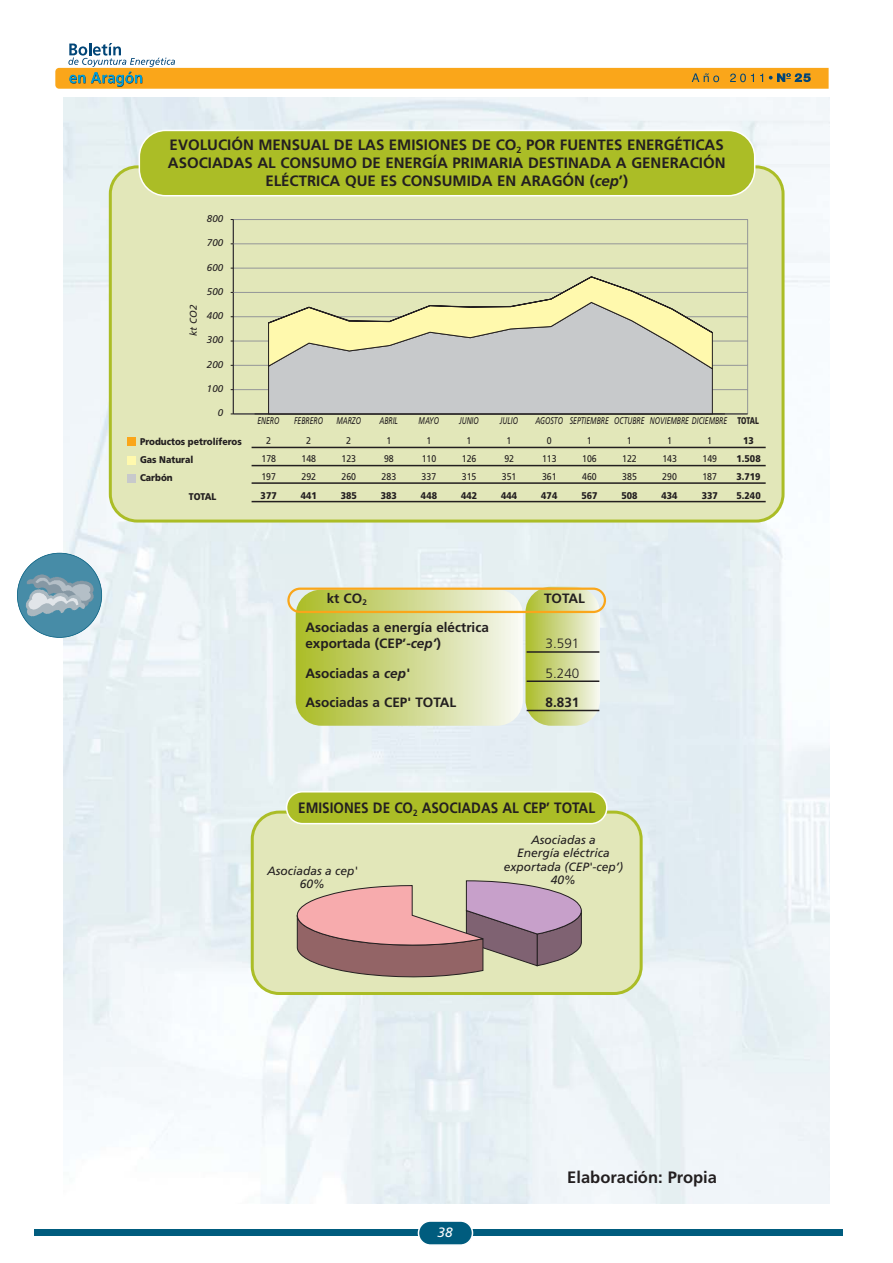
<style>
.page{position:relative;width:893px;height:1263px;background:#fff}
.page>*{position:absolute;margin:0;border:0;box-sizing:border-box;transform-origin:0 0}
.t1{font:700 16.5px "Frutiger";color:#231f20}
.t2{font:700 15px/18px "Frutiger";color:#231f20;text-align:center}
.t3{font:700 15px "Frutiger";color:#231f20;scale:.9 1}
.t4{font:700 13.5px/16.5px "Frutiger";color:#231f20}
.t5{font:300 13.5px "Frutiger";color:#231f20}
.t6{font:italic 13.5px "Frutiger";color:#fff}
.t7{font:italic 12px/13.5px "Frutiger";color:#231f20;text-align:center}
.t8{font:900 9.75px/18.1px "Frutiger";color:#231f20;text-align:center;scale:.9 1}
.t9{font:9.75px/18.1px "Frutiger";color:#231f20;text-align:center;scale:.9 1}
.t10{font:italic 9.75px "Frutiger";color:#231f20;scale:.7 1}
.t11{font:italic 9.75px "Frutiger";color:#231f20}
.t12{font:900 9.75px "Frutiger";color:#231f20;scale:.7 1}
.s1{font-style:italic}
</style>
<div class="page">
<svg style="left:55px;top:43px;width:773px;height:46px"></svg>
<img style="left:64px;top:98px;width:765px;height:1105px">
<div style="left:17px;top:553px;width:85px;height:84px;background:#478ca7;border-radius:50%"></div>
<svg style="left:26px;top:574px;width:68px;height:42px"></svg>
<div style="left:17px;top:553px;width:85px;height:85px;border:2px solid #005c7e;border-radius:50%"></div>
<svg style="left:109px;top:165px;width:675px;height:358px;background:#d9ddb4"></svg>
<div style="left:139px;top:130px;width:616px;height:66px;background:#abbd26"></div>
<svg style="left:251px;top:811px;width:391px;height:184px;background:#d1c6a7"></svg>
<svg style="left:286px;top:791px;width:321px;height:33px;background:#b3c33b"></svg>
<div style="left:296px;top:590px;width:227px;height:136px;background:linear-gradient(to right,#aabb29,#f7f8f5);border-radius:26px"></div>
<svg style="left:525px;top:587px;width:75px;height:139px;background:#cfd88e"></svg>
<hr style="left:526px;top:651px;width:73px;height:2px;background:#231f20">
<hr style="left:526px;top:680px;width:73px;height:2px;background:#231f20">
<hr style="left:526px;top:710px;width:73px;height:1px;background:#231f20">
<svg style="left:287px;top:588px;width:319px;height:25px;background:#d9d284"></svg>
<div style="left:34px;top:1230px;width:808px;height:6px;background:#005c7e"></div>
<svg style="left:417px;top:1221px;width:56px;height:24px"></svg>
<p class="t2" style="left:168px;top:137px;width:559px">EVOLUCIÓN MENSUAL DE LAS EMISIONES DE CO<sub>2</sub> POR FUENTES ENERGÉTICAS<br>ASOCIADAS AL CONSUMO DE ENERGÍA PRIMARIA DESTINADA A GENERACIÓN<br>ELÉCTRICA QUE ES CONSUMIDA EN ARAGÓN (<span class="s1">cep</span>’)</p>
<p class="t11" style="left:207px;top:215px;width:18px">800</p>
<p class="t11" style="left:207px;top:239px;width:18px">700</p>
<p class="t11" style="left:207px;top:263px;width:18px">600</p>
<p class="t11" style="left:190px;top:336px;width:32px;rotate:-90deg">kt CO2</p>
<p class="t11" style="left:207px;top:288px;width:18px">500</p>
<p class="t11" style="left:207px;top:312px;width:18px">400</p>
<p class="t11" style="left:207px;top:336px;width:18px">300</p>
<p class="t11" style="left:207px;top:360px;width:18px">200</p>
<p class="t11" style="left:207px;top:385px;width:18px">100</p>
<p class="t11" style="left:218px;top:409px;width:7px">0</p>
<p class="t8" style="left:140px;top:433px;width:115px">Productos petrolíferos</p>
<p class="t8" style="left:140px;top:452px;width:61px">Gas Natural</p>
<p class="t8" style="left:140px;top:470px;width:38px">Carbón</p>
<p class="t8" style="left:189px;top:488px;width:32px">TOTAL</p>
<p class="t10" style="left:257px;top:417px;width:33px">ENERO</p>
<p class="t10" style="left:294px;top:417px;width:43px">FEBRERO</p>
<p class="t10" style="left:336px;top:417px;width:37px">MARZO</p>
<p class="t9" style="left:261px;top:432px;width:18px">2<br>178<br>197</p>
<p class="t9" style="left:301px;top:432px;width:18px">2<br>148<br>292</p>
<p class="t9" style="left:341px;top:432px;width:18px">2<br>123<br>260</p>
<p class="t8" style="left:261px;top:487px;width:19px">377</p>
<p class="t8" style="left:301px;top:487px;width:19px">441</p>
<p class="t8" style="left:341px;top:487px;width:19px">385</p>
<p class="t10" style="left:379px;top:417px;width:28px">ABRIL</p>
<p class="t9" style="left:381px;top:432px;width:18px">1<br>98<br>283</p>
<p class="t8" style="left:381px;top:487px;width:19px">383</p>
<p class="t10" style="left:418px;top:417px;width:31px">MAYO</p>
<p class="t10" style="left:459px;top:417px;width:30px">JUNIO</p>
<p class="t9" style="left:421px;top:432px;width:18px">1<br>110<br>337</p>
<p class="t9" style="left:462px;top:432px;width:18px">1<br>126<br>315</p>
<p class="t8" style="left:421px;top:487px;width:19px">448</p>
<p class="t8" style="left:461px;top:487px;width:19px">442</p>
<p class="t10" style="left:500px;top:417px;width:28px">JULIO</p>
<p class="t10" style="left:535px;top:417px;width:41px">AGOSTO</p>
<p class="t10" style="left:569px;top:417px;width:57px">SEPTIEMBRE</p>
<p class="t10" style="left:614px;top:417px;width:45px">OCTUBRE</p>
<p class="t10" style="left:650px;top:417px;width:112px">NOVIEMBRE DICIEMBRE</p>
<p class="t12" style="left:737px;top:417px;width:32px">TOTAL</p>
<p class="t9" style="left:502px;top:432px;width:18px">1<br>92<br>351</p>
<p class="t8" style="left:501px;top:487px;width:19px">444</p>
<p class="t9" style="left:542px;top:432px;width:18px">0<br>113<br>361</p>
<p class="t8" style="left:541px;top:487px;width:19px">474</p>
<p class="t9" style="left:582px;top:432px;width:18px">1<br>106<br>460</p>
<p class="t8" style="left:581px;top:487px;width:19px">567</p>
<p class="t9" style="left:622px;top:432px;width:18px">1<br>122<br>385</p>
<p class="t8" style="left:621px;top:487px;width:19px">508</p>
<p class="t9" style="left:662px;top:432px;width:18px">1<br>143<br>290</p>
<p class="t8" style="left:661px;top:487px;width:19px">434</p>
<p class="t9" style="left:702px;top:432px;width:18px">1<br>149<br>187</p>
<p class="t8" style="left:701px;top:487px;width:19px">337</p>
<p class="t8" style="left:736px;top:432px;width:28px">13<br>1.508<br>3.719</p>
<p class="t8" style="left:736px;top:487px;width:28px">5.240</p>
<p class="t4" style="left:327px;top:591px;width:42px">kt CO<sub>2</sub></p>
<p class="t4" style="left:544px;top:591px;width:42px">TOTAL</p>
<p class="t4" style="left:305px;top:620px;width:185px">Asociadas a energía eléctrica exportada (CEP’-<span class="s1">cep’</span>)</p>
<p class="t5" style="left:545px;top:638px;width:35px">3.591</p>
<p class="t4" style="left:305px;top:666px;width:106px">Asociadas a <span class="s1">cep'</span></p>
<p class="t5" style="left:545px;top:668px;width:35px">5.240</p>
<p class="t4" style="left:305px;top:695px;width:152px">Asociadas a CEP' TOTAL</p>
<p class="t4" style="left:545px;top:695px;width:35px">8.831</p>
<p class="t3" style="left:298px;top:802px;width:331px">EMISIONES DE CO<sub>2</sub> ASOCIADAS AL CEP’ TOTAL</p>
<p class="t7" style="left:267px;top:865px;width:92px">Asociadas a cep'<br>60%</p>
<p class="t7" style="left:503px;top:834px;width:121px">Asociadas a<br>Energía eléctrica exportada (CEP'-cep’)<br>40%</p>
<p class="t6" style="left:437px;top:1227px;width:17px">38</p>
<p class="t1" style="left:567px;top:1171px;width:151px">Elaboración: Propia</p>
</div>
